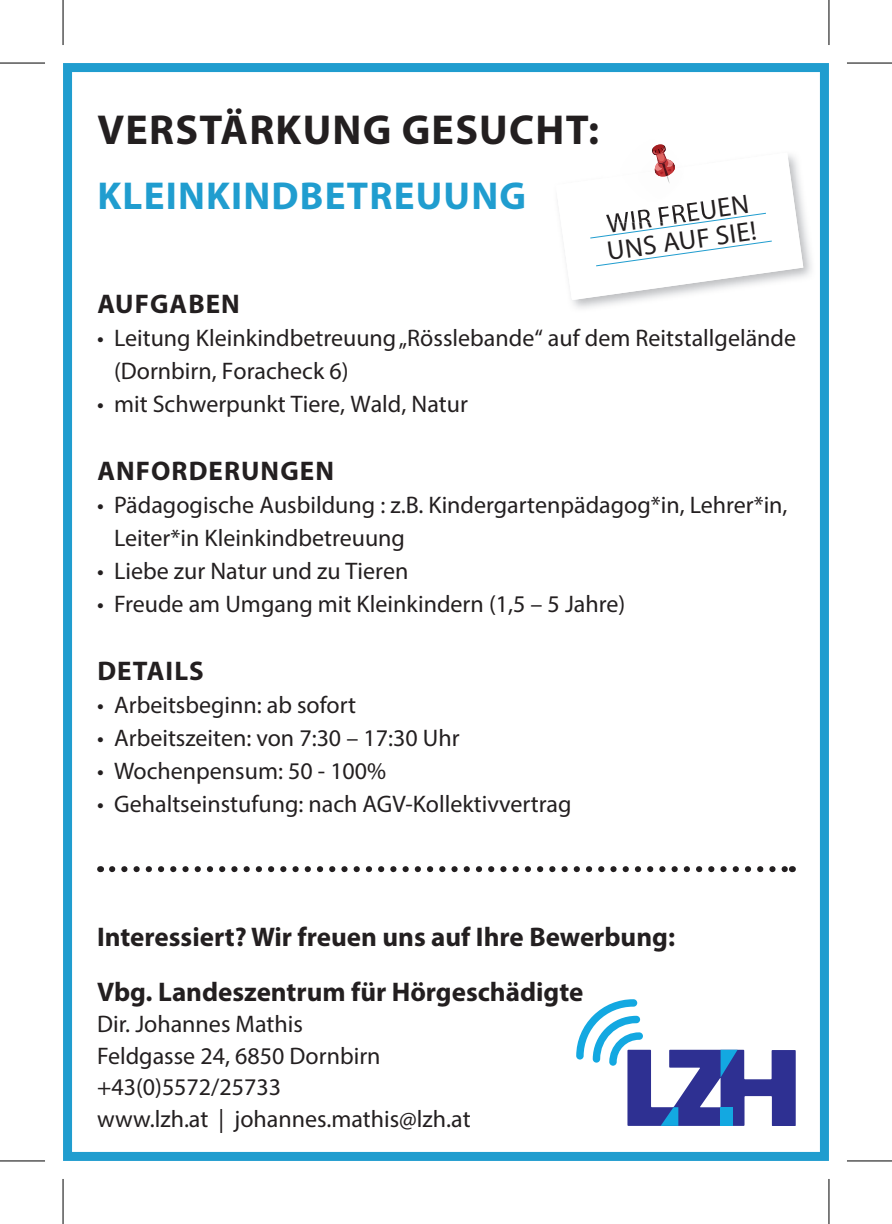
<style>
.page{position:relative;width:892px;height:1224px;background:#fff}
.page>*{position:absolute;margin:0;border:0;box-sizing:border-box;transform-origin:0 0}
.t1{font:700 42px "Myriad Pro";letter-spacing:.03em;color:#231f20}
.t2{font:700 39px "Myriad Pro";letter-spacing:.03em;color:#209dcf}
.t3{font:700 27px "Myriad Pro";color:#231f20}
.t4{font:700 27px "Myriad Pro";letter-spacing:.04em;color:#231f20}
.t5{font:27px/27px "Myriad Pro";color:#231f20}
.t6{font:24px/31.5px "Myriad Pro";color:#231f20}
</style>
<div class="page">
<div style="left:63px;top:63px;width:765px;height:1097px;border:9px solid #209dcf"></div>
<svg style="left:555px;top:144px;width:248px;height:156px"></svg>
<svg style="left:576px;top:999px;width:219px;height:126px"></svg>
<svg style="left:112px;top:866px;width:673px;height:5px"></svg>
<svg style="left:0;top:1161px;width:45px;height:1px"></svg>
<svg style="left:847px;top:1161px;width:44px;height:1px"></svg>
<svg style="left:829px;top:0;width:1px;height:45px"></svg>
<svg style="left:829px;top:1179px;width:1px;height:44px"></svg>
<hr style="left:0;top:62px;width:45px;height:2px;background:#000">
<hr style="left:846px;top:62px;width:45px;height:2px;background:#000">
<hr style="left:0;top:1159px;width:45px;height:2px;background:#000">
<hr style="left:846px;top:1159px;width:45px;height:2px;background:#000">
<hr style="left:62px;top:0;width:2px;height:45px;background:#000">
<hr style="left:62px;top:1178px;width:2px;height:45px;background:#000">
<hr style="left:828px;top:0;width:1px;height:45px;background:#000">
<hr style="left:828px;top:1178px;width:1px;height:45px;background:#000">
<h1 class="t1" style="left:97px;top:102px;width:503px">VERSTÄRKUNG GESUCHT:</h1>
<h2 class="t2" style="left:97px;top:170px;width:430px">KLEINKINDBETREUUNG</h2>
<p class="t5" style="left:601px;top:210px;width:152px;rotate:-8deg">WIR FREUEN<br>UNS AUF SIE!</p>
<p class="t4" style="left:97px;top:286px;width:144px">AUFGABEN</p>
<p class="t6" style="left:114px;top:321px;width:683px;line-height:33px;text-indent:-17px">• Leitung Kleinkindbetreuung „Rösslebande“ auf dem Reitstallgelände (Dornbirn, Foracheck 6)</p>
<p class="t6" style="left:97px;top:388px;width:372px">• mit Schwerpunkt Tiere, Wald, Natur</p>
<p class="t4" style="left:97px;top:453px;width:238px">ANFORDERUNGEN</p>
<p class="t6" style="left:114px;top:488px;width:675px;line-height:33px;text-indent:-17px">• Pädagogische Ausbildung : z.B. Kindergartenpädagog*in, Lehrer*in,<br>Leiter*in Kleinkindbetreuung</p>
<p class="t6" style="left:97px;top:555px;width:313px">• Liebe zur Natur und zu Tieren</p>
<p class="t6" style="left:97px;top:588px;width:529px">• Freude am Umgang mit Kleinkindern (1,5 – 5 Jahre)</p>
<p class="t4" style="left:97px;top:653px;width:108px">DETAILS</p>
<p class="t6" style="left:97px;top:688px;width:260px">• Arbeitsbeginn: ab sofort</p>
<p class="t6" style="left:97px;top:721px;width:364px">• Arbeitszeiten: von 7:30 – 17:30 Uhr</p>
<p class="t6" style="left:97px;top:754px;width:291px">• Wochenpensum: 50 - 100%</p>
<p class="t6" style="left:97px;top:787px;width:476px">• Gehaltseinstufung: nach AGV-Kollektivvertrag</p>
<p class="t3" style="left:97px;top:918px;width:579px">Interessiert? Wir freuen uns auf Ihre Bewerbung:</p>
<p class="t3" style="left:97px;top:973px;width:487px">Vbg. Landeszentrum für Hörgeschädigte</p>
<p class="t6" style="left:97px;top:1007px;width:375px">Dir. Johannes Mathis<br>Feldgasse 24, 6850 Dornbirn +43(0)5572/25733<br>www.lzh.at | johannes.mathis@lzh.at</p>
</div>
